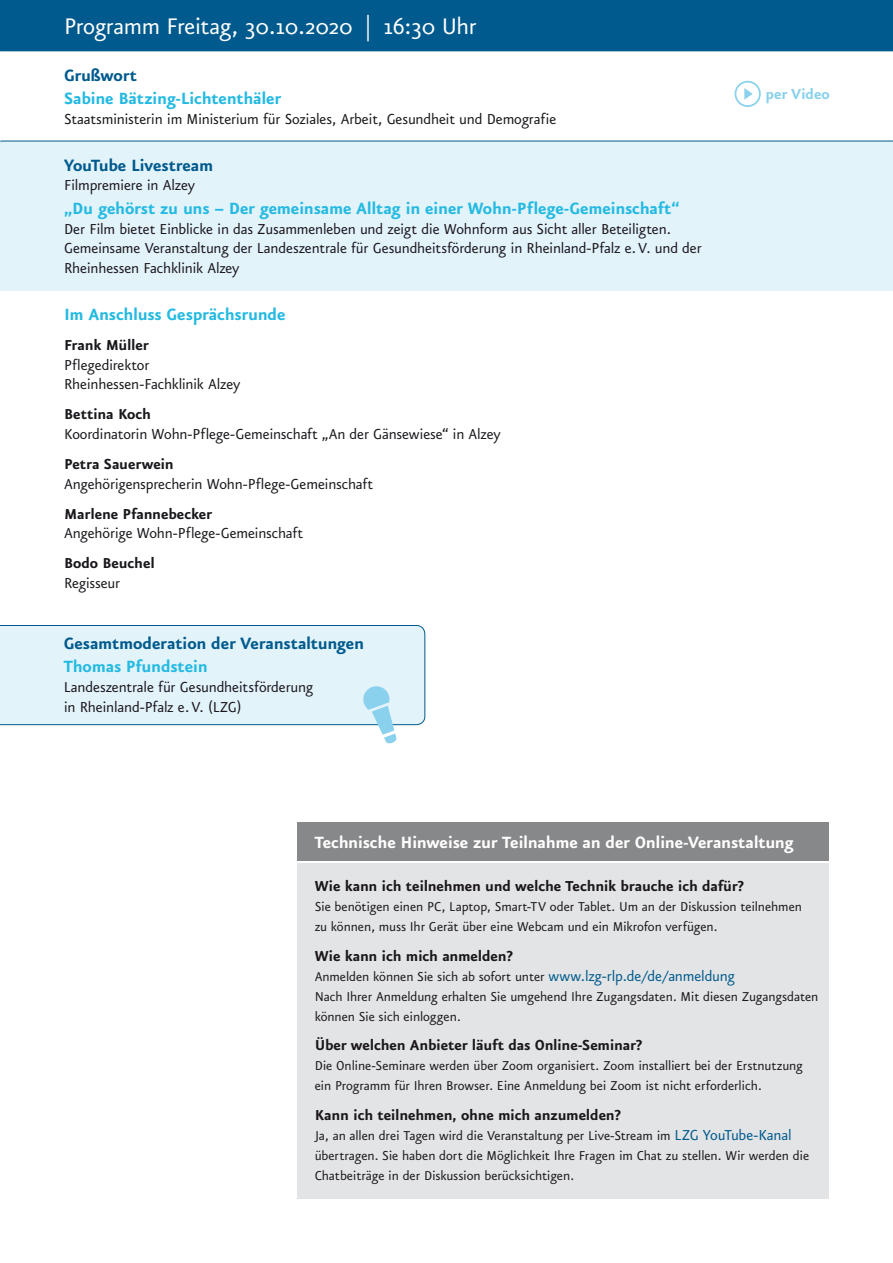
<style>
.page{position:relative;width:893px;height:1263px;background:#fff}
.page>*{position:absolute;margin:0;border:0;box-sizing:border-box;transform-origin:0 0}
.t1{font:27px "Eureka Sans";letter-spacing:-.02em;color:#fff}
.t2{font:700 19.5px "Eureka Sans";letter-spacing:-.015em;color:#24bae2}
.t3{font:700 19.5px "Eureka Sans";letter-spacing:-.01em;color:#005a8d}
.t4{font:700 19.5px "Eureka Sans";letter-spacing:-.02em;color:#fff}
.t5{font:17.25px/19.8px "Eureka Sans";letter-spacing:-.015em;color:#1a171c}
.t6{font:700 17.25px "Eureka Sans";letter-spacing:-.01em;color:#1a171c}
.t7{font:700 17.25px "Eureka Sans";letter-spacing:-.005em;color:#89d1ec}
.t8{font:15.3px/20px "Eureka Sans";letter-spacing:-.01em;color:#1a171c}
.s1{font-weight:300}
.s2{font-size:17.25px;color:#005a8d}
</style>
<div class="page">
<div style="left:0;top:0;width:893px;height:51px;background:#005a8d"></div>
<svg style="left:1px;top:51px;width:891px;height:240px"></svg>
<div style="left:0;top:141px;width:893px;height:149px;background:#e3f3fa"></div>
<hr style="left:0;top:141px;width:893px;height:1px;background:#005a8d">
<div style="left:735px;top:82px;width:25px;height:24px;background:#fff;border-radius:50%"></div>
<div style="left:735px;top:81px;width:26px;height:26px;border:2px solid #89d1ec;border-radius:50%"></div>
<svg style="left:744px;top:88px;width:9px;height:12px"></svg>
<div style="left:298px;top:863px;width:531px;height:336px;background:#e3e4e5"></div>
<div style="left:298px;top:823px;width:531px;height:38px;background:#87888a"></div>
<svg style="left:0;top:625px;width:425px;height:119px;background:#e1f1f8"></svg>
<h1 class="t1" style="left:64px;top:14px;width:414px">Programm Freitag, 30.10.2020 <span class="s1">|</span> 16:30 Uhr</h1>
<p class="t3" style="left:64px;top:65px;width:75px">Grußwort</p>
<p class="t2" style="left:64px;top:89px;width:219px">Sabine Bätzing-Lichtenthäler</p>
<p class="t5" style="left:64px;top:110px;width:494px">Staatsministerin im Ministerium für Soziales, Arbeit, Gesundheit und Demografie</p>
<p class="t3" style="left:64px;top:155px;width:151px">YouTube Livestream</p>
<p class="t5" style="left:64px;top:176px;width:132px">Filmpremiere in Alzey</p>
<p class="t2" style="left:64px;top:198px;width:617px">„Du gehörst zu uns – Der gemeinsame Alltag in einer Wohn-Pflege-Gemeinschaft“</p>
<p class="t5" style="left:64px;top:219px;width:639px">Der Film bietet Einblicke in das Zusammenleben und zeigt die Wohnform aus Sicht aller Beteiligten.<br>Gemeinsame Veranstaltung der Landeszentrale für Gesundheitsförderung in Rheinland-Pfalz e.V. und der<br>Rheinhessen Fachklinik Alzey</p>
<p class="t2" style="left:64px;top:304px;width:223px">Im Anschluss Gesprächsrunde</p>
<p class="t6" style="left:64px;top:336px;width:86px">Frank Müller</p>
<p class="t5" style="left:64px;top:355px;width:178px">Pflegedirektor<br>Rheinhessen-Fachklinik Alzey</p>
<p class="t6" style="left:64px;top:406px;width:89px">Bettina Koch</p>
<p class="t5" style="left:64px;top:425px;width:438px">Koordinatorin Wohn-Pflege-Gemeinschaft „An der Gänsewiese“ in Alzey</p>
<p class="t6" style="left:64px;top:455px;width:111px">Petra Sauerwein</p>
<p class="t5" style="left:64px;top:475px;width:311px">Angehörigensprecherin Wohn-Pflege-Gemeinschaft</p>
<p class="t6" style="left:64px;top:505px;width:149px">Marlene Pfannebecker</p>
<p class="t5" style="left:64px;top:524px;width:241px">Angehörige Wohn-Pflege-Gemeinschaft</p>
<p class="t6" style="left:64px;top:555px;width:92px">Bodo Beuchel</p>
<p class="t5" style="left:64px;top:574px;width:58px">Regisseur</p>
<p class="t3" style="left:64px;top:633px;width:302px">Gesamtmoderation der Veranstaltungen</p>
<p class="t2" style="left:64px;top:656px;width:145px">Thomas Pfundstein</p>
<p class="t5" style="left:64px;top:678px;width:251px">Landeszentrale für Gesundheitsförderung in Rheinland-Pfalz e.V. (LZG)</p>
<p class="t7" style="left:766px;top:86px;width:66px">per Video</p>
<p class="t4" style="left:315px;top:833px;width:481px">Technische Hinweise zur Teilnahme an der Online-Veranstaltung</p>
<p class="t6" style="left:315px;top:878px;width:431px">Wie kann ich teilnehmen und welche Technik brauche ich dafür?</p>
<p class="t8" style="left:315px;top:897px;width:489px">Sie benötigen einen PC, Laptop, Smart-TV oder Tablet. Um an der Diskussion teilnehmen zu können, muss Ihr Gerät über eine Webcam und ein Mikrofon verfügen.</p>
<p class="t6" style="left:315px;top:947px;width:200px">Wie kann ich mich anmelden?</p>
<p class="t8" style="left:315px;top:967px;width:505px">Anmelden können Sie sich ab sofort unter <span class="s2">www.lzg-rlp.de/de/anmeldung<br></span>Nach Ihrer Anmeldung erhalten Sie umgehend Ihre Zugangsdaten. Mit diesen Zugangsdaten können Sie sich einloggen.</p>
<p class="t6" style="left:315px;top:1037px;width:329px">Über welchen Anbieter läuft das Online-Seminar?</p>
<p class="t8" style="left:315px;top:1056px;width:490px">Die Online-Seminare werden über Zoom organisiert. Zoom installiert bei der Erstnutzung ein Programm für Ihren Browser. Eine Anmeldung bei Zoom ist nicht erforderlich.</p>
<p class="t6" style="left:315px;top:1106px;width:308px">Kann ich teilnehmen, ohne mich anzumelden?</p>
<p class="t8" style="left:315px;top:1126px;width:496px">Ja, an allen drei Tagen wird die Veranstaltung per Live-Stream im <span class="s2">LZG YouTube-Kanal </span>übertragen. Sie haben dort die Möglichkeit Ihre Fragen im Chat zu stellen. Wir werden die<br>Chatbeiträge in der Diskussion berücksichtigen.</p>
</div>
